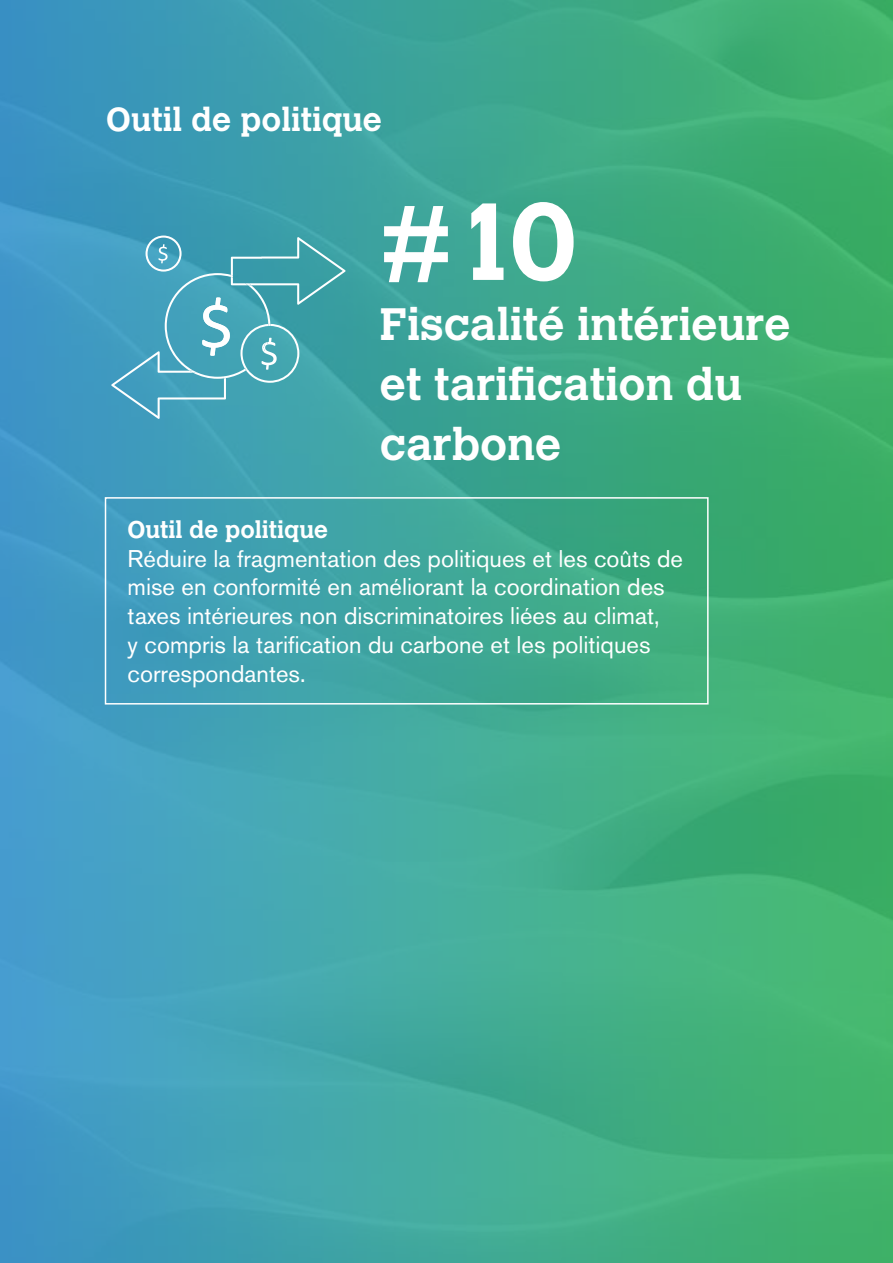
<style>
.page{position:relative;width:893px;height:1263px;background:#fff}
.page>*{position:absolute;margin:0;border:0;box-sizing:border-box;transform-origin:0 0}
.t1{font:700 108px "Calvert MT Std";color:#fff}
.t2{font:700 45px/60px "Calvert MT Std";color:#fff}
.t3{font:700 33px "Calvert MT Std";color:#fff}
.t4{font:24px/28.8px "Akzidenz Grotesk BE";color:#fff}
.t5{font:700 24px "Calvert MT Std";color:#fff}
</style>
<div class="page">
<div style="left:1px;top:0;width:892px;height:1263px;background:linear-gradient(to right,#419ace,#3fb464)"></div>
<svg style="left:111px;top:236px;width:234px;height:183px"></svg>
<div style="left:105px;top:497px;width:604px;height:207px;border:2px solid #fff"></div>
<h3 class="t3" style="left:106px;top:98px;width:277px">Outil de politique</h3>
<h1 class="t1" style="left:380px;top:174px;width:198px">#10</h1>
<h2 class="t2" style="left:380px;top:293px;width:412px">Fiscalité intérieure et tarification du carbone</h2>
<p class="t5" style="left:128px;top:514px;width:202px">Outil de politique</p>
<p class="t4" style="left:128px;top:544px;width:557px">Réduire la fragmentation des politiques et les coûts de mise en conformité en améliorant la coordination des taxes intérieures non discriminatoires liées au climat,<br>y compris la tarification du carbone et les politiques correspondantes.</p>
</div>
